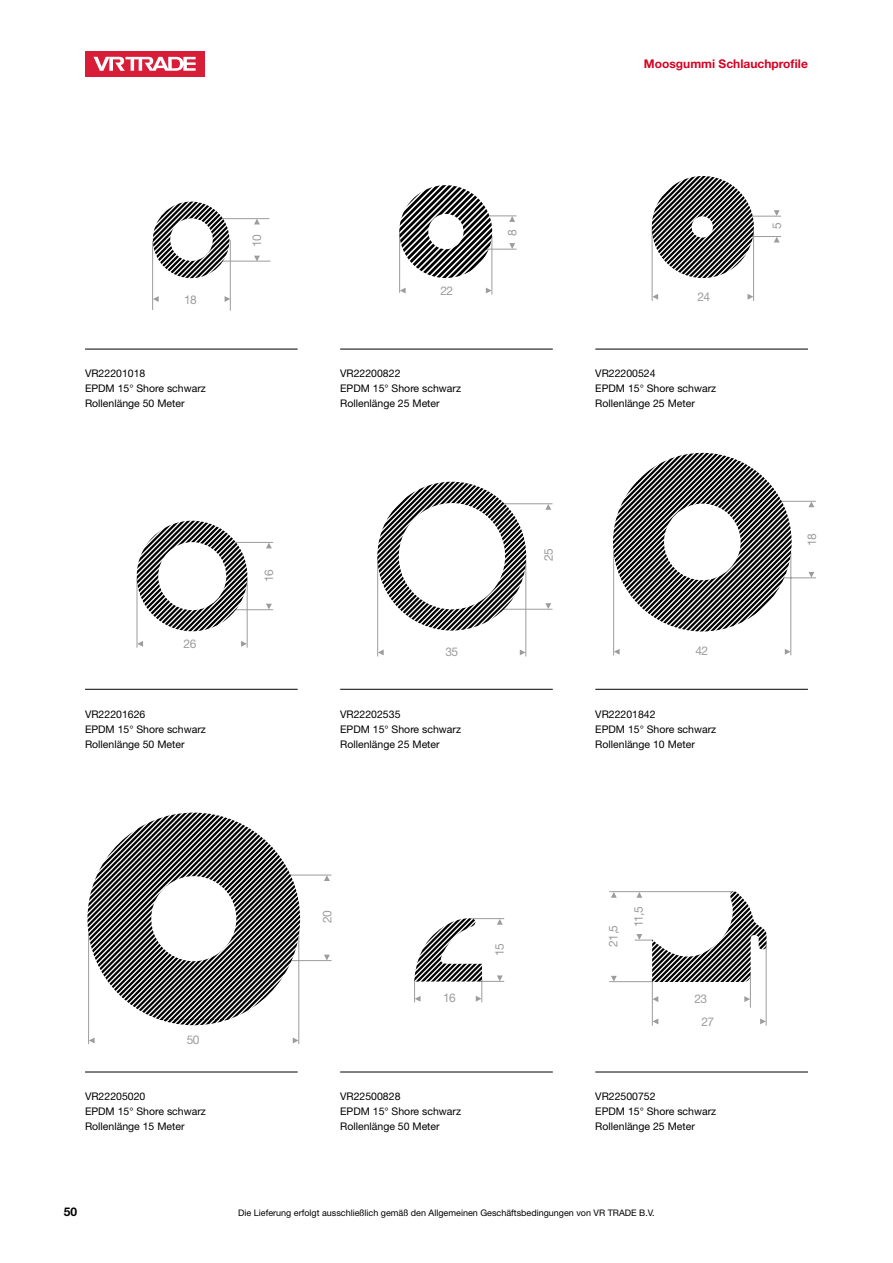
<style>
.page{position:relative;width:893px;height:1263px;background:#fff}
.page>*{position:absolute;margin:0;border:0;box-sizing:border-box;transform-origin:0 0}
.t1{font:12px/22.4px "Helvetica Neue LT Std";letter-spacing:-.05em;color:#9c9c9d;text-align:center}
.t2{font:700 12px "Helvetica Neue LT Std";color:#d40324}
.t3{font:700 12px "Helvetica Neue LT Std";color:#000}
.t4{font:10.5px/15px "Helvetica Neue LT Std";color:#000}
.t5{font:9px "Helvetica Neue LT Std";color:#000}
</style>
<div class="page">
<div style="left:85px;top:51px;width:119px;height:26px;background:#d81d39"></div>
<svg style="left:94px;top:57px;width:102px;height:14px"></svg>
<hr style="left:399px;top:230px;width:1px;height:63px;background:#9c9c9d">
<hr style="left:492px;top:236px;width:1px;height:58px;background:#9c9c9d">
<svg style="left:486px;top:288px;width:6px;height:5px"></svg>
<svg style="left:400px;top:288px;width:6px;height:5px"></svg>
<svg style="left:399px;top:185px;width:118px;height:93px"></svg>
<hr style="left:749px;top:216px;width:32px;height:1px;background:#9c9c9d">
<hr style="left:749px;top:236px;width:32px;height:1px;background:#9c9c9d">
<hr style="left:652px;top:229px;width:1px;height:72px;background:#9c9c9d">
<hr style="left:753px;top:230px;width:1px;height:71px;background:#9c9c9d">
<svg style="left:747px;top:294px;width:6px;height:6px"></svg>
<svg style="left:652px;top:294px;width:6px;height:6px"></svg>
<svg style="left:774px;top:210px;width:6px;height:6px"></svg>
<svg style="left:774px;top:237px;width:6px;height:6px"></svg>
<svg style="left:652px;top:176px;width:102px;height:102px"></svg>
<hr style="left:235px;top:542px;width:38px;height:1px;background:#9c9c9d">
<hr style="left:235px;top:609px;width:38px;height:1px;background:#9c9c9d">
<hr style="left:137px;top:578px;width:1px;height:70px;background:#9c9c9d">
<hr style="left:247px;top:579px;width:1px;height:69px;background:#9c9c9d">
<svg style="left:241px;top:641px;width:6px;height:6px"></svg>
<svg style="left:137px;top:641px;width:6px;height:6px"></svg>
<svg style="left:266px;top:604px;width:6px;height:5px"></svg>
<svg style="left:266px;top:543px;width:6px;height:5px"></svg>
<svg style="left:137px;top:521px;width:110px;height:110px"></svg>
<hr style="left:503px;top:503px;width:50px;height:1px;background:#9c9c9d">
<hr style="left:503px;top:609px;width:50px;height:1px;background:#9c9c9d">
<hr style="left:377px;top:557px;width:1px;height:99px;background:#9c9c9d">
<hr style="left:526px;top:561px;width:1px;height:95px;background:#9c9c9d">
<svg style="left:378px;top:649px;width:6px;height:6px"></svg>
<svg style="left:520px;top:649px;width:6px;height:6px"></svg>
<svg style="left:545px;top:504px;width:6px;height:6px"></svg>
<svg style="left:545px;top:603px;width:6px;height:6px"></svg>
<svg style="left:377px;top:482px;width:149px;height:148px"></svg>
<hr style="left:781px;top:501px;width:35px;height:1px;background:#9c9c9d">
<hr style="left:783px;top:578px;width:33px;height:1px;background:#9c9c9d">
<hr style="left:613px;top:552px;width:1px;height:103px;background:#9c9c9d">
<hr style="left:791px;top:552px;width:1px;height:103px;background:#9c9c9d">
<svg style="left:808px;top:501px;width:6px;height:6px"></svg>
<svg style="left:808px;top:572px;width:6px;height:6px"></svg>
<svg style="left:614px;top:649px;width:6px;height:6px"></svg>
<svg style="left:785px;top:649px;width:6px;height:6px"></svg>
<svg style="left:613px;top:453px;width:179px;height:178px"></svg>
<svg style="left:414px;top:918px;width:90px;height:84px"></svg>
<hr style="left:609px;top:891px;width:124px;height:1px;background:#9c9c9d">
<hr style="left:609px;top:981px;width:43px;height:1px;background:#9c9c9d">
<hr style="left:750px;top:975px;width:1px;height:33px;background:#9c9c9d">
<hr style="left:766px;top:943px;width:1px;height:83px;background:#9c9c9d">
<hr style="left:652px;top:979px;width:1px;height:47px;background:#9c9c9d">
<svg style="left:744px;top:996px;width:6px;height:6px"></svg>
<svg style="left:652px;top:996px;width:6px;height:6px"></svg>
<svg style="left:760px;top:1018px;width:6px;height:6px"></svg>
<svg style="left:653px;top:1019px;width:5px;height:5px"></svg>
<svg style="left:611px;top:976px;width:6px;height:5px"></svg>
<svg style="left:611px;top:892px;width:6px;height:6px"></svg>
<svg style="left:635px;top:891px;width:131px;height:91px"></svg>
<hr style="left:221px;top:218px;width:48px;height:1px;background:#9c9c9d">
<hr style="left:222px;top:261px;width:48px;height:1px;background:#9c9c9d">
<hr style="left:152px;top:241px;width:1px;height:69px;background:#9c9c9d">
<hr style="left:230px;top:240px;width:1px;height:71px;background:#9c9c9d">
<svg style="left:225px;top:296px;width:5px;height:6px"></svg>
<svg style="left:153px;top:296px;width:6px;height:6px"></svg>
<svg style="left:254px;top:256px;width:6px;height:5px"></svg>
<svg style="left:254px;top:219px;width:6px;height:5px"></svg>
<svg style="left:153px;top:202px;width:76px;height:76px"></svg>
<hr style="left:195px;top:875px;width:136px;height:1px;background:#9c9c9d">
<hr style="left:204px;top:960px;width:127px;height:1px;background:#9c9c9d">
<hr style="left:88px;top:929px;width:1px;height:115px;background:#9c9c9d">
<hr style="left:299px;top:929px;width:1px;height:115px;background:#9c9c9d">
<svg style="left:324px;top:875px;width:6px;height:6px"></svg>
<svg style="left:324px;top:955px;width:6px;height:5px"></svg>
<svg style="left:89px;top:1037px;width:6px;height:6px"></svg>
<svg style="left:293px;top:1037px;width:6px;height:6px"></svg>
<svg style="left:87px;top:813px;width:213px;height:212px;background:#5f5f5f"></svg>
<div style="left:151px;top:876px;width:85px;height:85px;background:#fff;border-radius:50%"></div>
<hr style="left:85px;top:349px;width:213px;height:1px;background:#000">
<hr style="left:340px;top:349px;width:213px;height:1px;background:#000">
<hr style="left:595px;top:349px;width:213px;height:1px;background:#000">
<hr style="left:85px;top:689px;width:213px;height:1px;background:#000">
<hr style="left:340px;top:689px;width:213px;height:1px;background:#000">
<hr style="left:595px;top:689px;width:213px;height:1px;background:#000">
<hr style="left:85px;top:1071px;width:213px;height:1px;background:#000">
<hr style="left:340px;top:1071px;width:213px;height:1px;background:#000">
<hr style="left:595px;top:1071px;width:213px;height:1px;background:#000">
<p class="t1" style="left:184px;top:288px;width:14px">18</p>
<p class="t1" style="left:245px;top:247px;width:14px;rotate:-90deg">10</p>
<p class="t1" style="left:440px;top:279px;width:14px">22</p>
<p class="t1" style="left:501px;top:236px;width:8px;rotate:-90deg">8</p>
<p class="t2" style="left:644px;top:56px;width:165px">Moosgummi Schlauchprofile</p>
<p class="t1" style="left:697px;top:285px;width:14px">24</p>
<p class="t1" style="left:766px;top:229px;width:8px;rotate:-90deg">5</p>
<p class="t4" style="left:85px;top:366px;width:122px">VR22201018<br>EPDM 15° Shore schwarz<br>Rollenlänge 50 Meter</p>
<p class="t4" style="left:340px;top:366px;width:122px">VR22200822<br>EPDM 15° Shore schwarz<br>Rollenlänge 25 Meter</p>
<p class="t4" style="left:595px;top:366px;width:122px">VR22200524<br>EPDM 15° Shore schwarz<br>Rollenlänge 25 Meter</p>
<p class="t1" style="left:184px;top:632px;width:14px">26</p>
<p class="t1" style="left:258px;top:582px;width:14px;rotate:-90deg">16</p>
<p class="t1" style="left:445px;top:641px;width:14px">35</p>
<p class="t1" style="left:537px;top:561px;width:14px;rotate:-90deg">25</p>
<p class="t1" style="left:695px;top:640px;width:14px">42</p>
<p class="t4" style="left:85px;top:706px;width:122px">VR22201626<br>EPDM 15° Shore schwarz<br>Rollenlänge 50 Meter</p>
<p class="t4" style="left:340px;top:706px;width:122px">VR22202535<br>EPDM 15° Shore schwarz<br>Rollenlänge 25 Meter</p>
<p class="t4" style="left:595px;top:706px;width:122px">VR22201842<br>EPDM 15° Shore schwarz<br>Rollenlänge 10 Meter</p>
<p class="t1" style="left:187px;top:1028px;width:14px">50</p>
<p class="t1" style="left:316px;top:923px;width:14px;rotate:-90deg">20</p>
<p class="t1" style="left:443px;top:986px;width:14px">16</p>
<p class="t1" style="left:488px;top:956px;width:14px;rotate:-90deg">15</p>
<p class="t1" style="left:602px;top:947px;width:23px;rotate:-90deg">21,5</p>
<p class="t1" style="left:627px;top:927px;width:23px;rotate:-90deg">11,5</p>
<p class="t1" style="left:694px;top:988px;width:21px">23<br>27</p>
<p class="t4" style="left:85px;top:1089px;width:122px">VR22205020<br>EPDM 15° Shore schwarz<br>Rollenlänge 15 Meter</p>
<p class="t4" style="left:340px;top:1089px;width:122px">VR22500828<br>EPDM 15° Shore schwarz<br>Rollenlänge 50 Meter</p>
<p class="t4" style="left:595px;top:1089px;width:122px">VR22500752<br>EPDM 15° Shore schwarz<br>Rollenlänge 25 Meter</p>
<p class="t3" style="left:64px;top:1204px;width:15px">50</p>
<p class="t5" style="left:238px;top:1207px;width:418px">Die Lieferung erfolgt ausschließlich gemäß den Allgemeinen Geschäftsbedingungen von VR TRADE B.V.</p>
<p class="t1" style="left:800px;top:546px;width:14px;rotate:-90deg">18</p>
</div>
